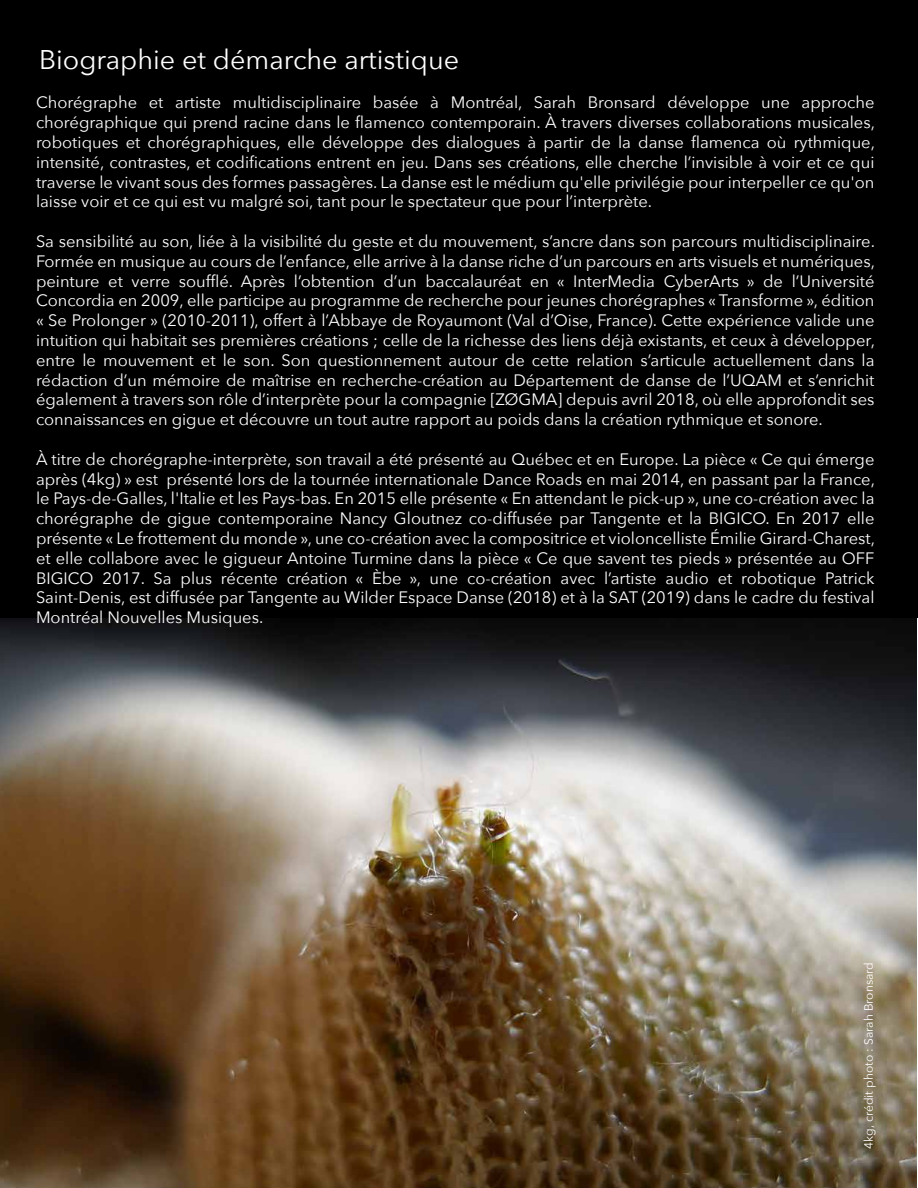
<style>
.page{position:relative;width:918px;height:1188px;background:#fff}
.page>*{position:absolute;margin:0;border:0;box-sizing:border-box;transform-origin:0 0}
.t1{font:27px "Avenir Next";color:#fff}
.t2{font:16.5px/19.8px "Avenir Next";color:#fff;text-align:justify}
.t3{font:12px "Avenir Next";color:#fff}
</style>
<div class="page">
<img style="left:0;top:618px;width:916px;height:570px">
<div style="left:0;top:0;width:918px;height:618px;background:#000"></div>
<h1 class="t1" style="left:39px;top:37px;width:422px">Biographie et démarche artistique</h1>
<p class="t2" style="left:36px;top:92px;width:841px">Chorégraphe et artiste multidisciplinaire basée à Montréal, Sarah Bronsard développe une approche chorégraphique qui prend racine dans le flamenco contemporain. À travers diverses collaborations musicales, robotiques et chorégraphiques, elle développe des dialogues à partir de la danse flamenca où rythmique, intensité, contrastes, et codifications entrent en jeu. Dans ses créations, elle cherche l’invisible à voir et ce qui traverse le vivant sous des formes passagères. La danse est le médium qu'elle privilégie pour interpeller ce qu'on laisse voir et ce qui est vu malgré soi, tant pour le spectateur que pour l’interprète.</p>
<p class="t2" style="left:36px;top:231px;width:841px">Sa sensibilité au son, liée à la visibilité du geste et du mouvement, s’ancre dans son parcours multidisciplinaire.<br>Formée en musique au cours de l’enfance, elle arrive à la danse riche d’un parcours en arts visuels et numériques, peinture et verre soufflé. Après l’obtention d’un baccalauréat en « InterMedia CyberArts » de l’Université Concordia en 2009, elle participe au programme de recherche pour jeunes chorégraphes « Transforme », édition « Se Prolonger » (2010-2011), offert à l’Abbaye de Royaumont (Val d’Oise, France). Cette expérience valide une intuition qui habitait ses premières créations ; celle de la richesse des liens déjà existants, et ceux à développer, entre le mouvement et le son. Son questionnement autour de cette relation s’articule actuellement dans la rédaction d’un mémoire de maîtrise en recherche-création au Département de danse de l’UQAM et s’enrichit également à travers son rôle d’interprète pour la compagnie [ZØGMA] depuis avril 2018, où elle approfondit ses connaissances en gigue et découvre un tout autre rapport au poids dans la création rythmique et sonore.</p>
<p class="t2" style="left:36px;top:449px;width:841px">À titre de chorégraphe-interprète, son travail a été présenté au Québec et en Europe. La pièce « Ce qui émerge après (4kg) » est présenté lors de la tournée internationale Dance Roads en mai 2014, en passant par la France, le Pays-de-Galles, l'Italie et les Pays-bas. En 2015 elle présente « En attendant le pick-up », une co-création avec la chorégraphe de gigue contemporaine Nancy Gloutnez co-diffusée par Tangente et la BIGICO. En 2017 elle présente « Le frottement du monde », une co-création avec la compositrice et violoncelliste Émilie Girard-Charest, et elle collabore avec le gigueur Antoine Turmine dans la pièce « Ce que savent tes pieds » présentée au OFF BIGICO 2017. Sa plus récente création « Èbe », une co-création avec l’artiste audio et robotique Patrick Saint-Denis, est diffusée par Tangente au Wilder Espace Danse (2018) et à la SAT (2019) dans le cadre du festival Montréal Nouvelles Musiques.</p>
<p class="t3" style="left:858px;top:1149px;width:188px;rotate:-90deg">4kg, crédit photo : Sarah Bronsard</p>
</div>
